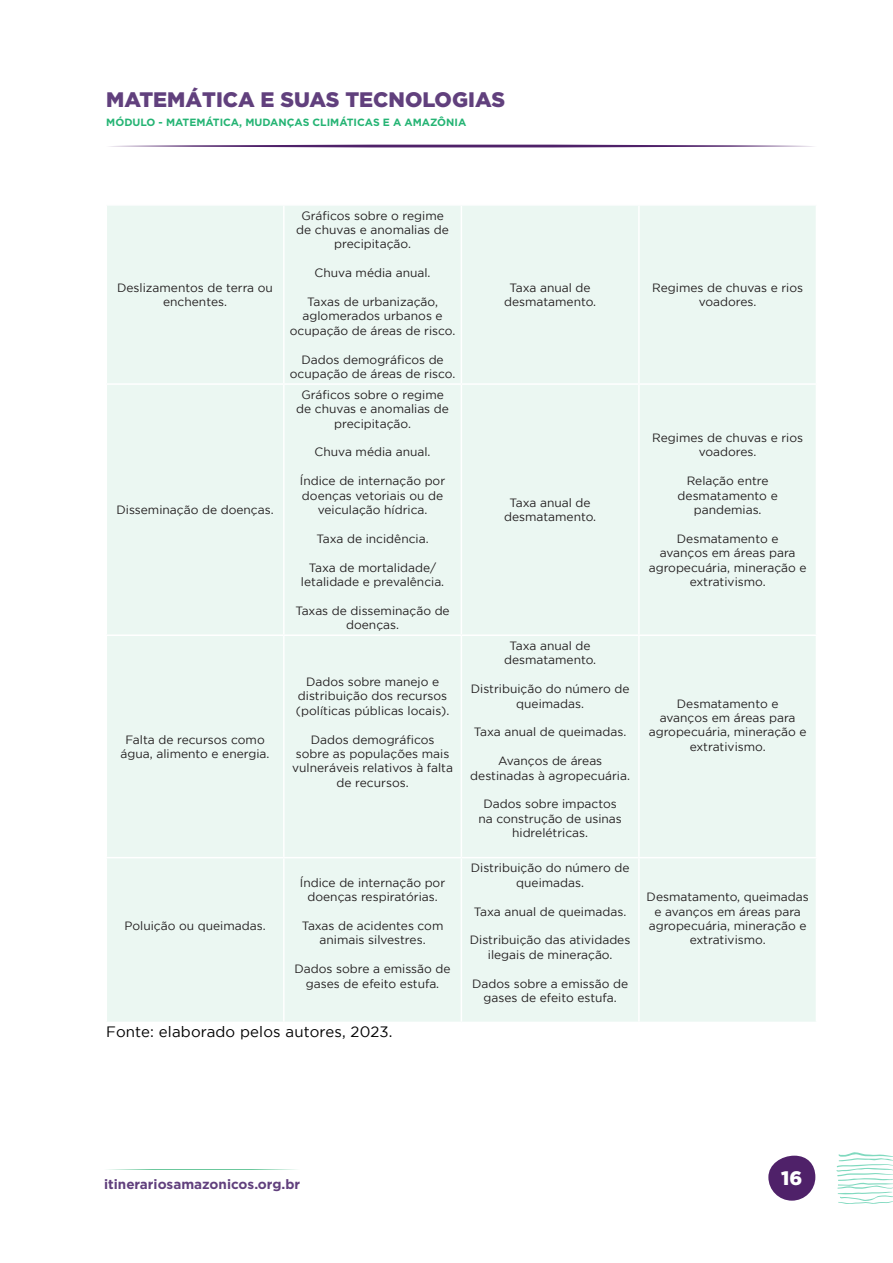
<style>
.page{position:relative;width:893px;height:1263px;background:#fff}
.page>*{position:absolute;margin:0;border:0;box-sizing:border-box;transform-origin:0 0}
.t1{font:900 21px "Gotham";color:#61407d}
.t2{font:900 19.5px "Gotham";color:#fff}
.t3{font:15px "Gotham";letter-spacing:.01em;color:#000}
.t4{font:700 13.5px "Gotham";color:#61407d}
.t5{font:12px/14.4px "Gotham";color:#231f20;text-align:center}
.t6{font:700 10.5px "Gotham";color:#25b474}
</style>
<div class="page">
<svg style="left:836px;top:1152px;width:57px;height:52px"></svg>
<svg style="left:768px;top:1156px;width:47px;height:44px"></svg>
<svg style="left:108px;top:1169px;width:189px;height:1px"></svg>
<svg style="left:109px;top:144px;width:705px;height:4px"></svg>
<div style="left:107px;top:206px;width:709px;height:816px;background:#ebf7f2"></div>
<hr style="left:283px;top:206px;width:2px;height:177px;background:#fff">
<hr style="left:461px;top:206px;width:1px;height:177px;background:#fff">
<hr style="left:638px;top:206px;width:2px;height:177px;background:#fff">
<hr style="left:106px;top:383px;width:178px;height:2px;background:#fff">
<hr style="left:284px;top:383px;width:177px;height:2px;background:#fff">
<hr style="left:283px;top:385px;width:2px;height:249px;background:#fff">
<hr style="left:461px;top:383px;width:178px;height:2px;background:#fff">
<hr style="left:461px;top:385px;width:1px;height:249px;background:#fff">
<hr style="left:639px;top:383px;width:178px;height:2px;background:#fff">
<hr style="left:638px;top:385px;width:2px;height:249px;background:#fff">
<hr style="left:106px;top:634px;width:178px;height:2px;background:#fff">
<hr style="left:284px;top:634px;width:177px;height:2px;background:#fff">
<hr style="left:283px;top:636px;width:2px;height:221px;background:#fff">
<hr style="left:461px;top:634px;width:178px;height:2px;background:#fff">
<hr style="left:461px;top:636px;width:1px;height:221px;background:#fff">
<hr style="left:639px;top:634px;width:178px;height:2px;background:#fff">
<hr style="left:638px;top:636px;width:2px;height:221px;background:#fff">
<hr style="left:106px;top:857px;width:178px;height:1px;background:#fff">
<hr style="left:284px;top:857px;width:177px;height:1px;background:#fff">
<hr style="left:283px;top:858px;width:2px;height:164px;background:#fff">
<hr style="left:461px;top:857px;width:178px;height:1px;background:#fff">
<hr style="left:461px;top:858px;width:1px;height:164px;background:#fff">
<hr style="left:639px;top:857px;width:178px;height:1px;background:#fff">
<hr style="left:638px;top:858px;width:2px;height:164px;background:#fff">
<h1 class="t1" style="left:106px;top:87px;width:400px">MATEMÁTICA E SUAS TECNOLOGIAS</h1>
<p class="t6" style="left:106px;top:116px;width:362px">MÓDULO - MATEMÁTICA, MUDANÇAS CLIMÁTICAS E A AMAZÔNIA</p>
<p class="t5" style="left:117px;top:280px;width:157px">Deslizamentos de terra ou enchentes.</p>
<p class="t5" style="left:116px;top:502px;width:159px">Disseminação de doenças.</p>
<p class="t5" style="left:296px;top:208px;width:154px">Gráficos sobre o regime de chuvas e anomalias de precipitação.</p>
<p class="t5" style="left:315px;top:266px;width:117px">Chuva média anual.</p>
<p class="t5" style="left:290px;top:294px;width:167px">Taxas de urbanização, aglomerados urbanos e ocupação de áreas de risco.</p>
<p class="t5" style="left:290px;top:352px;width:167px">Dados demográficos de ocupação de áreas de risco.</p>
<p class="t5" style="left:296px;top:387px;width:154px">Gráficos sobre o regime de chuvas e anomalias de precipitação.</p>
<p class="t5" style="left:315px;top:445px;width:117px">Chuva média anual.</p>
<p class="t5" style="left:300px;top:474px;width:147px">Índice de internação por doenças vetoriais ou de veiculação hídrica.</p>
<p class="t5" style="left:317px;top:531px;width:114px">Taxa de incidência.</p>
<p class="t5" style="left:301px;top:560px;width:145px">Taxa de mortalidade/ letalidade e prevalência.</p>
<p class="t5" style="left:295px;top:603px;width:156px">Taxas de disseminação de doenças.</p>
<p class="t5" style="left:121px;top:732px;width:150px">Falta de recursos como água, alimento e energia.</p>
<p class="t5" style="left:296px;top:674px;width:155px">Dados sobre manejo e distribuição dos recursos (políticas públicas locais).</p>
<p class="t5" style="left:292px;top:732px;width:162px">Dados demográficos<br>sobre as populações mais vulneráveis relativos à falta de recursos.</p>
<p class="t5" style="left:124px;top:918px;width:143px">Poluição ou queimadas.</p>
<p class="t5" style="left:300px;top:875px;width:147px">Índice de internação por doenças respiratórias.</p>
<p class="t5" style="left:302px;top:918px;width:143px">Taxas de acidentes com animais silvestres.</p>
<p class="t5" style="left:295px;top:961px;width:158px">Dados sobre a emissão de gases de efeito estufa.</p>
<p class="t3" style="left:106px;top:1023px;width:288px">Fonte: elaborado pelos autores, 2023.</p>
<p class="t5" style="left:504px;top:280px;width:94px">Taxa anual de desmatamento.</p>
<p class="t5" style="left:652px;top:280px;width:152px">Regimes de chuvas e rios voadores.</p>
<p class="t5" style="left:504px;top:495px;width:94px">Taxa anual de desmatamento.</p>
<p class="t5" style="left:652px;top:430px;width:152px">Regimes de chuvas e rios voadores.</p>
<p class="t5" style="left:678px;top:474px;width:102px">Relação entre desmatamento e pandemias.</p>
<p class="t5" style="left:649px;top:531px;width:159px">Desmatamento e<br>avanços em áreas para agropecuária, mineração e extrativismo.</p>
<p class="t5" style="left:504px;top:638px;width:94px">Taxa anual de desmatamento.</p>
<p class="t5" style="left:471px;top:681px;width:160px">Distribuição do número de queimadas.</p>
<p class="t5" style="left:474px;top:725px;width:154px">Taxa anual de queimadas.</p>
<p class="t5" style="left:470px;top:753px;width:161px">Avanços de áreas destinadas à agropecuária.</p>
<p class="t5" style="left:478px;top:797px;width:145px">Dados sobre impactos na construção de usinas hidrelétricas.</p>
<p class="t5" style="left:471px;top:861px;width:160px">Distribuição do número de queimadas.</p>
<p class="t5" style="left:474px;top:904px;width:154px">Taxa anual de queimadas.</p>
<p class="t5" style="left:470px;top:933px;width:162px">Distribuição das atividades ilegais de mineração.</p>
<p class="t5" style="left:472px;top:976px;width:158px">Dados sobre a emissão de gases de efeito estufa.</p>
<p class="t5" style="left:649px;top:696px;width:159px">Desmatamento e<br>avanços em áreas para agropecuária, mineração e extrativismo.</p>
<p class="t5" style="left:647px;top:889px;width:164px">Desmatamento, queimadas e avanços em áreas para agropecuária, mineração e extrativismo.</p>
<p class="t4" style="left:104px;top:1175px;width:197px">itinerariosamazonicos.org.br</p>
<h2 class="t2" style="left:781px;top:1167px;width:23px">16</h2>
</div>
